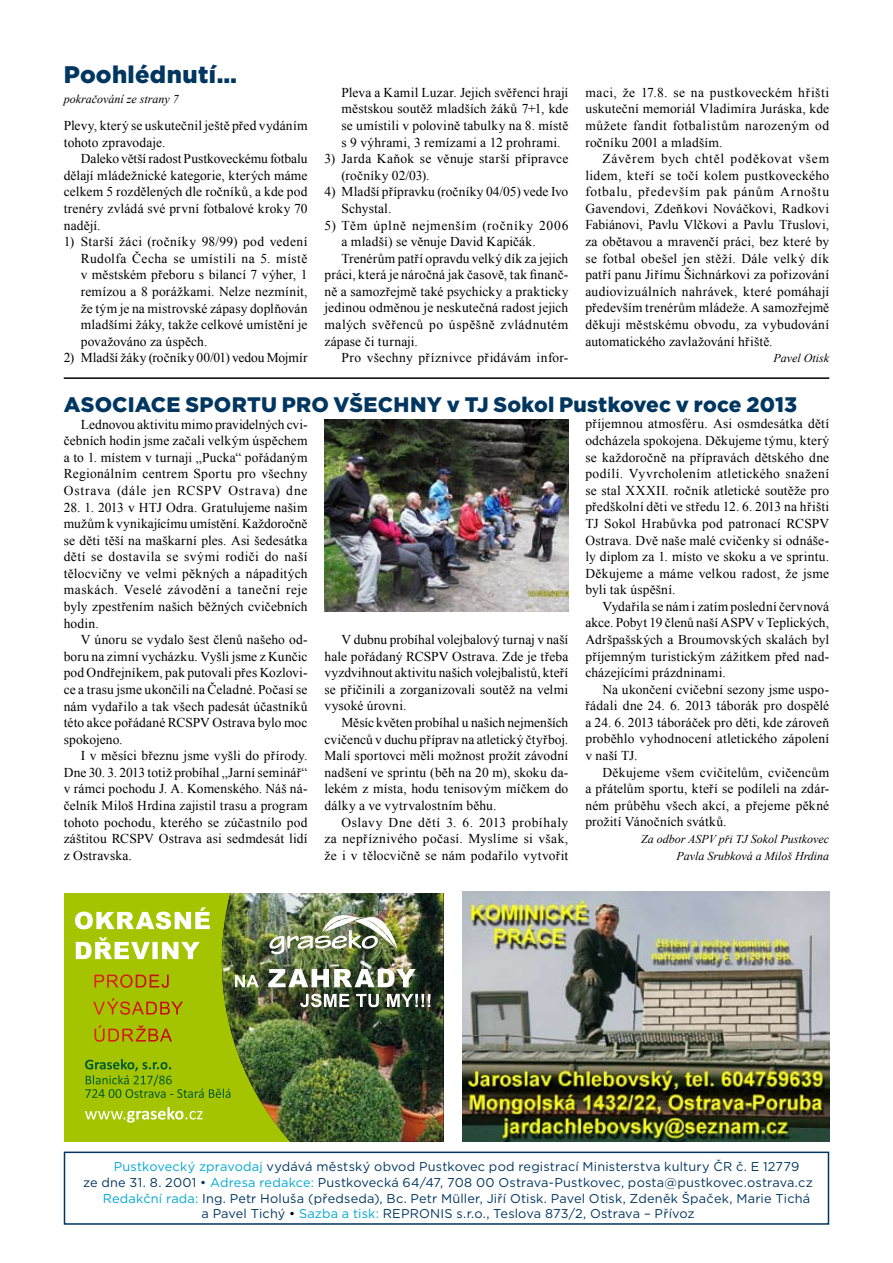
<style>
.page{position:relative;width:893px;height:1263px;background:#fff}
.page>*{position:absolute;margin:0;border:0;box-sizing:border-box;transform-origin:0 0}
.t1{font:900 24px "Gotham";letter-spacing:.015em;color:#003660}
.t2{font:900 21px "Gotham";letter-spacing:.01em;color:#003660}
.t3{font:13.5px/16.6px "Times New Roman";letter-spacing:.015em;color:#000;text-align:justify}
.t4{font:13.5px "Times New Roman";letter-spacing:.035em;color:#000}
.t5{font:13.5px "Times New Roman";letter-spacing:.05em;color:#000}
.t6{font:12.75px "Gotham";letter-spacing:.015em;color:#003660}
.t7{font:italic 12px/16.6px "Times New Roman";color:#000;text-align:right}
.s1{color:#00a7d3}
.s2{color:#000}
</style>
<div class="page">
<img style="left:325px;top:420px;width:243px;height:191px">
<div style="left:64px;top:1151px;width:765px;height:74px;background:#fff;border:2px solid #003660"></div>
<div style="left:64px;top:893px;width:380px;height:249px;background:#a4c400"></div>
<img style="left:222px;top:893px;width:222px;height:249px">
<img style="left:269px;top:915px;width:128px;height:39px">
<svg style="left:300px;top:994px;width:130px;height:13px;background:#838a7e"></svg>
<img style="left:235px;top:969px;width:181px;height:18px">
<svg style="left:85px;top:1107px;width:118px;height:15px"></svg>
<svg style="left:85px;top:1059px;width:145px;height:39px"></svg>
<svg style="left:76px;top:937px;width:124px;height:22px"></svg>
<svg style="left:75px;top:907px;width:135px;height:22px"></svg>
<svg style="left:94px;top:1025px;width:78px;height:17px"></svg>
<svg style="left:93px;top:998px;width:90px;height:17px"></svg>
<svg style="left:94px;top:974px;width:75px;height:14px"></svg>
<img style="left:463px;top:891px;width:366px;height:251px">
<hr style="left:64px;top:377px;width:765px;height:2px;background:#000">
<h1 class="t1" style="left:64px;top:58px;width:175px">Poohlédnutí…</h1>
<p class="t7" style="left:64px;top:91px;width:116px">pokračování ze strany 7</p>
<p class="t3" style="left:585px;top:84px;width:245px">maci, že 17.8. se na pustkoveckém hřišti uskuteční memoriál Vladimíra Juráska, kde můžete fandit fotbalistům narozeným od ročníku 2001 a mladším.</p>
<p class="t3" style="left:585px;top:150px;width:245px;text-indent:17px">Závěrem bych chtěl poděkovat všem lidem, kteří se točí kolem pustkoveckého fotbalu, především pak pánům Arnoštu Gavendovi, Zdeňkovi Nováčkovi, Radkovi Fabiánovi, Pavlu Vlčkovi a Pavlu Třuslovi, za obětavou a mravenčí práci, bez které by se fotbal obešel jen stěží. Dále velký dík patří panu Jiřímu Šichnárkovi za pořizování audiovizuálních nahrávek, které pomáhají především trenérům mládeže. A samozřejmě děkuji městskému obvodu, za vybudování automatického zavlažování hřiště.</p>
<p class="t7" style="left:774px;top:350px;width:57px">Pavel Otisk</p>
<h2 class="t2" style="left:64px;top:390px;width:735px">ASOCIACE SPORTU PRO VŠECHNY v TJ Sokol Pustkovec v roce 2013</h2>
<p class="t3" style="left:64px;top:416px;width:245px;text-indent:17px">Lednovou aktivitu mimo pravidelných cvi&shy;čebních hodin jsme začali velkým úspěchem a to 1. místem v turnaji „Pucka“ pořádaným Regionálním centrem Sportu pro všechny Ostrava (dále jen RCSPV Ostrava) dne</p>
<p class="t3" style="left:64px;top:498px;width:245px">28. 1. 2013 v HTJ Odra. Gratulujeme našim mužům k vynikajícímu umístění. Každoročně se děti těší na maškarní ples. Asi šedesátka dětí se dostavila se svými rodiči do naší tělocvičny ve velmi pěkných a nápaditých maskách. Veselé závodění a taneční reje byly zpestřením našich běžných cvičebních hodin.</p>
<p class="t3" style="left:64px;top:631px;width:245px;text-indent:17px">V únoru se vydalo šest členů našeho od&shy;boru na zimní vycházku. Vyšli jsme z Kunčic pod Ondřejníkem, pak putovali přes Kozlovi&shy;ce a trasu jsme ukončili na Čeladné. Počasí se nám vydařilo a tak všech padesát účastníků této akce pořádané RCSPV Ostrava bylo moc spokojeno.</p>
<p class="t3" style="left:64px;top:747px;width:245px;text-indent:17px">I v měsíci březnu jsme vyšli do přírody.<br>Dne 30. 3. 2013 totiž probíhal „Jarní seminář“ v rámci pochodu J. A. Komenského. Náš ná&shy;čelník Miloš Hrdina zajistil trasu a program tohoto pochodu, kterého se zúčastnilo pod záštitou RCSPV Ostrava asi sedmdesát lidí z Ostravska.</p>
<p class="t3" style="left:342px;top:84px;width:228px">Pleva a Kamil Luzar. Jejich svěřenci hrají městskou soutěž mladších žáků 7+1, kde se umístili v polovině tabulky na 8. místě s 9 výhrami, 3 remízami a 12 prohrami.</p>
<p class="t3" style="left:342px;top:150px;width:228px;text-indent:-17px">3) Jarda Kaňok se věnuje starší přípravce (ročníky 02/03).</p>
<p class="t3" style="left:342px;top:183px;width:228px;text-indent:-17px">4) Mladší přípravku (ročníky 04/05) vede Ivo<br>Schystal.</p>
<p class="t5" style="left:325px;top:216px;width:245px">5) Těm úplně nejmenším (ročníky 2006</p>
<p class="t3" style="left:342px;top:233px;width:196px">a mladší) se věnuje David Kapičák.</p>
<p class="t3" style="left:342px;top:250px;width:228px">Trenérům patří opravdu velký dík za jejich</p>
<p class="t3" style="left:325px;top:266px;width:245px">práci, která je náročná jak časově, tak finanč-</p>
<p class="t3" style="left:325px;top:283px;width:245px">ně a samozřejmě také psychicky a prakticky</p>
<p class="t3" style="left:325px;top:299px;width:245px">jedinou odměnou je neskutečná radost jejich</p>
<p class="t4" style="left:325px;top:315px;width:245px">malých svěřenců po úspěšně zvládnutém</p>
<p class="t3" style="left:325px;top:332px;width:95px">zápase či turnaji.</p>
<p class="t3" style="left:342px;top:349px;width:228px">Pro všechny příznivce přidávám infor-</p>
<p class="t3" style="left:64px;top:117px;width:245px">Plevy, který se uskutečnil ještě před vydáním tohoto zpravodaje.</p>
<p class="t3" style="left:64px;top:150px;width:245px;text-indent:17px">Daleko větší radost Pustkoveckému fotbalu dělají mládežnické kategorie, kterých máme celkem 5 rozdělených dle ročníků, a kde pod trenéry zvládá své první fotbalové kroky 70 nadějí.</p>
<p class="t3" style="left:81px;top:233px;width:228px;text-indent:-17px">1) Starší žáci (ročníky 98/99) pod vedení Rudolfa Čecha se umístili na 5. místě v městském přeboru s bilancí 7 výher, 1 remízou a 8 porážkami. Nelze nezmínit, že tým je na mistrovské zápasy doplňován mladšími žáky, takže celkové umístění je považováno za úspěch.</p>
<p class="t3" style="left:64px;top:349px;width:245px">2) Mladší žáky (ročníky 00/01) vedou Mojmír</p>
<p class="t3" style="left:585px;top:415px;width:245px">příjemnou atmosféru. Asi osmdesátka dětí odcházela spokojena. Děkujeme týmu, který se každoročně na přípravách dětského dne podílí. Vyvrcholením atletického snažení se stal XXXII. ročník atletické soutěže pro předškolní děti ve středu 12. 6. 2013 na hřišti TJ Sokol Hrabůvka pod patronací RCSPV Ostrava. Dvě naše malé cvičenky si odnáše&shy;ly diplom za 1. místo ve skoku a ve sprintu.<br>Děkujeme a máme velkou radost, že jsme byli tak úspěšní.</p>
<p class="t3" style="left:585px;top:598px;width:245px;text-indent:17px">Vydařila se nám i zatím poslední červnová akce. Pobyt 19 členů naší ASPV v Teplických, Adršpašských a Broumovských skalách byl příjemným turistickým zážitkem před nad&shy;cházejícími prázdninami.</p>
<p class="t3" style="left:585px;top:681px;width:245px;text-indent:17px">Na ukončení cvičební sezony jsme uspo&shy;řádali dne 24. 6. 2013 táborák pro dospělé a 24. 6. 2013 táboráček pro děti, kde zároveň proběhlo vyhodnocení atletického zápolení v naší TJ.</p>
<p class="t3" style="left:585px;top:763px;width:245px;text-indent:17px">Děkujeme všem cvičitelům, cvičencům a přátelům sportu, kteří se podíleli na zdár&shy;ném průběhu všech akcí, a přejeme pěkné prožití Vánočních svátků.</p>
<p class="t7" style="left:641px;top:831px;width:190px">Za odbor ASPV při TJ Sokol Pustkovec<br>Pavla Srubková a Miloš Hrdina</p>
<p class="t3" style="left:325px;top:631px;width:245px;text-indent:17px">V dubnu probíhal volejbalový turnaj v naší hale pořádaný RCSPV Ostrava. Zde je třeba vyzdvihnout aktivitu našich volejbalistů, kteří se přičinili a zorganizovali soutěž na velmi vysoké úrovni.</p>
<p class="t3" style="left:325px;top:714px;width:245px;text-indent:17px">Měsíc květen probíhal u našich nejmenších cvičenců v duchu příprav na atletický čtyřboj.<br>Malí sportovci měli možnost prožít závodní nadšení ve sprintu (běh na 20 m), skoku da&shy;lekém z místa, hodu tenisovým míčkem do dálky a ve vytrvalostním běhu.</p>
<p class="t3" style="left:325px;top:813px;width:245px;text-indent:17px">Oslavy Dne dětí 3. 6. 2013 probíhaly za nepříznivého počasí. Myslíme si však, že i v tělocvičně se nám podařilo vytvořit</p>
<p class="t6" style="left:114px;top:1158px;width:687px"><span class="s1">Pustkovecký zpravodaj</span> vydává městský obvod Pustkovec pod registrací Ministerstva kultury ČR č. E 12779</p>
<p class="t6" style="left:83px;top:1174px;width:731px">ze dne 31. 8. 2001 • <span class="s1">Adresa redakce:</span> Pustkovecká 64/47, 708 00 Ostrava-Pustkovec, posta@pustkovec.ostrava.cz</p>
<p class="t6" style="left:103px;top:1190px;width:709px"><span class="s1">Redakční rada:</span> Ing. Petr Holuša (předseda), Bc. Petr Müller, Jiří Otisk. Pavel Otisk, Zdeněk Špaček, Marie Tichá</p>
<p class="t6" style="left:201px;top:1206px;width:494px">a Pavel Tichý <span class="s2">•</span> <span class="s1">Sazba a tisk:</span> REPRONIS s.r.o., Teslova 873/2, Ostrava – Přívoz</p>
</div>
